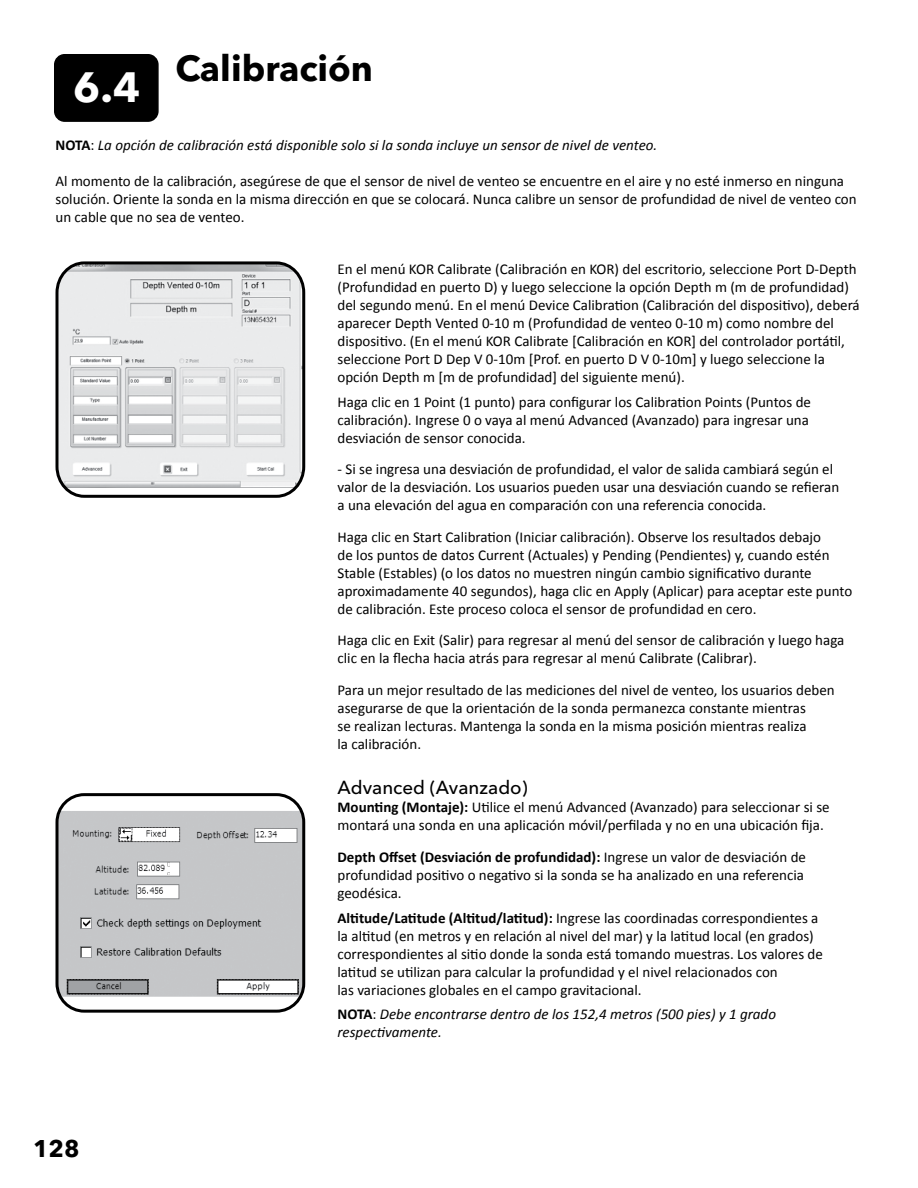
<style>
.page{position:relative;width:918px;height:1188px;background:#fff}
.page>*{position:absolute;margin:0;border:0;box-sizing:border-box;transform-origin:0 0}
.t1{font:700 42px "Avenir Next LT Pro";color:#fff}
.LModuleHead{font:700 36px "Avenir Next LT Pro";color:#000}
.t2{font:700 24px "Avenir Next LT Pro";color:#000}
.ProcSubhead{font:500 18.75px "Avenir Next LT Pro";color:#000}
.Default{font:15px/18px "Calibri";color:#000}
.t3{font:italic 15px/18px "Calibri";color:#000}
.s1{font-weight:700;font-style:normal}
.s2{font-style:normal}
.s3{font-weight:700}
</style>
<div class="page">
<img style="left:60px;top:811px;width:241px;height:186px">
<div style="left:56px;top:793px;width:249px;height:220px;border:3px solid #000;border-radius:27px"></div>
<img style="left:58px;top:265px;width:243px;height:223px">
<div style="left:56px;top:261px;width:249px;height:237px;border:3px solid #000;border-radius:29px"></div>
<div style="left:55px;top:55px;width:103px;height:66px;background:#000;border-radius:10px"></div>
<div style="left:54px;top:54px;width:105px;height:68px;border:2px solid #000;border-radius:10px"></div>
<p class="t1" style="left:73px;top:61px;width:68px">6.4</p>
<p class="LModuleHead" style="left:176px;top:47px;width:199px">Calibración</p>
<p class="t3" style="left:56px;top:136px;width:603px"><span class="s1">NOTA</span><span class="s2">:</span> La opción de calibración está disponible solo si la sonda incluye un sensor de nivel de venteo.</p>
<p class="Default" style="left:56px;top:172px;width:803px">Al momento de la calibración, asegúrese de que el sensor de nivel de venteo se encuentre en el aire y no esté inmerso en ninguna solución. Oriente la sonda en la misma dirección en que se colocará. Nunca calibre un sensor de profundidad de nivel de venteo con un cable que no sea de venteo.</p>
<p class="Default" style="left:338px;top:259px;width:524px">En el menú KOR Calibrate (Calibración en KOR) del escritorio, seleccione Port D-Depth (Profundidad en puerto D) y luego seleccione la opción Depth m (m de profundidad) del segundo menú. En el menú Device Calibration (Calibración del dispositivo), deberá aparecer Depth Vented 0-10 m (Profundidad de venteo 0-10 m) como nombre del dispositivo. (En el menú KOR Calibrate [Calibración en KOR] del controlador portátil, seleccione Port D Dep V 0-10m [Prof. en puerto D V 0-10m] y luego seleccione la opción Depth m [m de profundidad] del siguiente menú).</p>
<p class="Default" style="left:338px;top:392px;width:475px">Haga clic en 1 Point (1 punto) para configurar los Calibration Points (Puntos de calibración). Ingrese 0 o vaya al menú Advanced (Avanzado) para ingresar una desviación de sensor conocida.</p>
<p class="Default" style="left:338px;top:460px;width:503px">- Si se ingresa una desviación de profundidad, el valor de salida cambiará según el valor de la desviación. Los usuarios pueden usar una desviación cuando se refieran a una elevación del agua en comparación con una referencia conocida.</p>
<p class="Default" style="left:338px;top:527px;width:516px">Haga clic en Start Calibration (Iniciar calibración). Observe los resultados debajo<br>de los puntos de datos Current (Actuales) y Pending (Pendientes) y, cuando estén Stable (Estables) (o los datos no muestren ningún cambio significativo durante aproximadamente 40 segundos), haga clic en Apply (Aplicar) para aceptar este punto de calibración. Este proceso coloca el sensor de profundidad en cero.</p>
<p class="Default" style="left:338px;top:631px;width:508px">Haga clic en Exit (Salir) para regresar al menú del sensor de calibración y luego haga clic en la flecha hacia atrás para regresar al menú Calibrate (Calibrar).</p>
<p class="Default" style="left:338px;top:680px;width:499px">Para un mejor resultado de las mediciones del nivel de venteo, los usuarios deben asegurarse de que la orientación de la sonda permanezca constante mientras<br>se realizan lecturas. Mantenga la sonda en la misma posición mientras realiza<br>la calibración.</p>
<p class="ProcSubhead" style="left:338px;top:777px;width:192px">Advanced (Avanzado)</p>
<p class="Default" style="left:338px;top:798px;width:494px"><span class="s3">Mounting (Montaje):</span> Utilice el menú Advanced (Avanzado) para seleccionar si se montará una sonda en una aplicación móvil/perfilada y no en una ubicación fija.</p>
<p class="Default" style="left:338px;top:847px;width:470px"><span class="s3">Depth Offset (Desviación de profundidad):</span> Ingrese un valor de desviación de profundidad positivo o negativo si la sonda se ha analizado en una referencia geodésica.</p>
<p class="Default" style="left:338px;top:908px;width:487px"><span class="s3">Altitude/Latitude (Altitud/latitud):</span> Ingrese las coordinadas correspondientes a la altitud (en metros y en relación al nivel del mar) y la latitud local (en grados) correspondientes al sitio donde la sonda está tomando muestras. Los valores de latitud se utilizan para calcular la profundidad y el nivel relacionados con<br>las variaciones globales en el campo gravitacional.</p>
<p class="t3" style="left:338px;top:1005px;width:440px"><span class="s1">NOTA</span><span class="s2">:</span> Debe encontrarse dentro de los 152,4 metros (500 pies) y 1 grado respectivamente.</p>
<h3 class="t2" style="left:33px;top:1134px;width:48px">128</h3>
</div>
